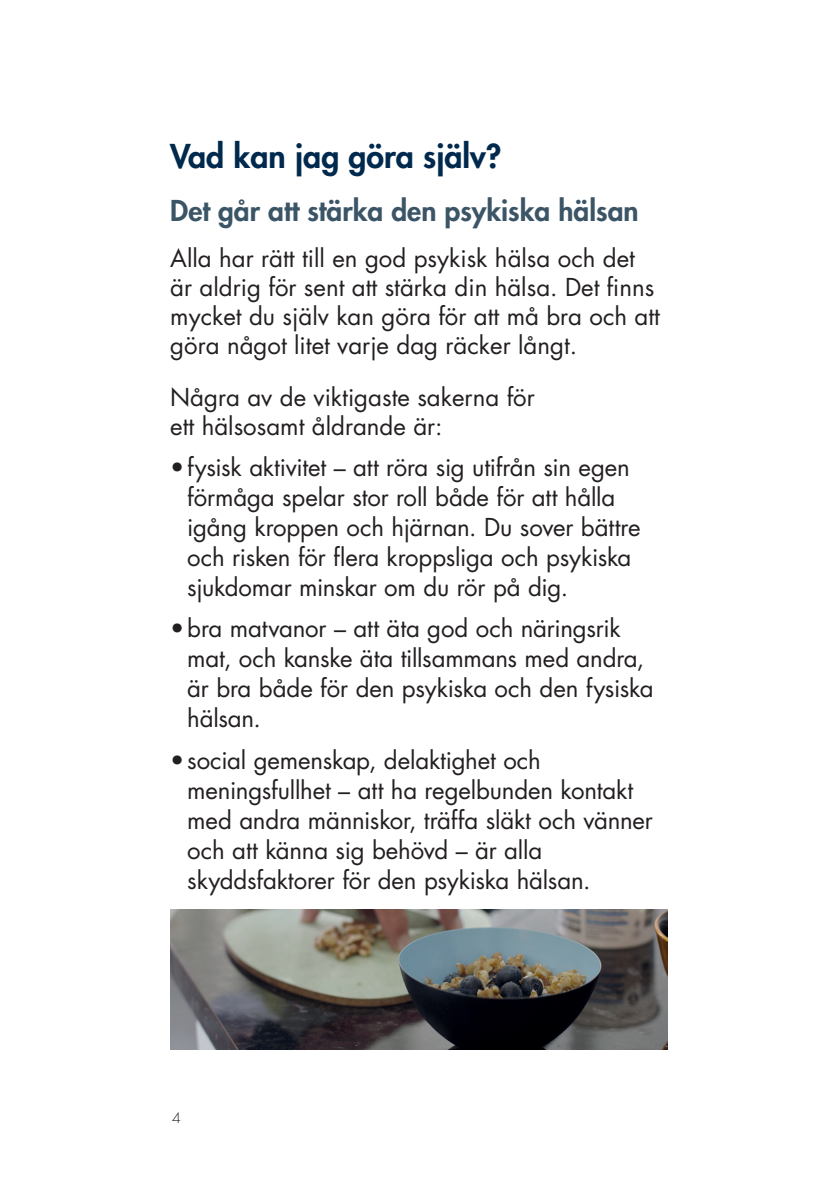
<style>
.page{position:relative;width:840px;height:1191px;background:#fff}
.page>*{position:absolute;margin:0;border:0;box-sizing:border-box;transform-origin:0 0}
.t1{font:800 32px "Futura Std";color:#00294e}
.t2{font:800 28px "Futura Std";color:#3b5566}
.t3{font:24px/30px "Futura Std";letter-spacing:-.005em;color:#231f20}
.t4{font:300 14px "Futura Std";color:#231f20}
</style>
<div class="page">
<img style="left:170px;top:909px;width:496px;height:140px">
<h1 class="t1" style="left:170px;top:136px;width:332px">Vad kan jag göra själv?</h1>
<p class="t2" style="left:170px;top:193px;width:469px">Det går att stärka den psykiska hälsan</p>
<p class="t3" style="left:170px;top:244px;width:491px;line-height:29px">Alla har rätt till en god psykisk hälsa och det är aldrig för sent att stärka din hälsa. Det finns mycket du själv kan göra för att må bra och att göra något litet varje dag räcker långt.</p>
<p class="t3" style="left:170px;top:382px;width:366px;line-height:29px">Några av de viktigaste sakerna för ett hälsosamt åldrande är:</p>
<p class="t3" style="left:187px;top:452px;width:454px;text-indent:-17px">•fysisk aktivitet – att röra sig utifrån sin egen förmåga spelar stor roll både för att hålla igång kroppen och hjärnan. Du sover bättre och risken för flera kroppsliga och psykiska sjukdomar minskar om du rör på dig.</p>
<p class="t3" style="left:187px;top:614px;width:467px;text-indent:-17px">•bra matvanor – att äta god och näringsrik mat, och kanske äta tillsammans med andra, är bra både för den psykiska och den fysiska hälsan.</p>
<p class="t3" style="left:187px;top:745px;width:467px;text-indent:-17px">•social gemenskap, delaktighet och meningsfullhet – att ha regelbunden kontakt med andra människor, träffa släkt och vänner och att känna sig behövd – är alla skyddsfaktorer för den psykiska hälsan.</p>
<p class="t4" style="left:172px;top:1109px;width:10px">4</p>
</div>
